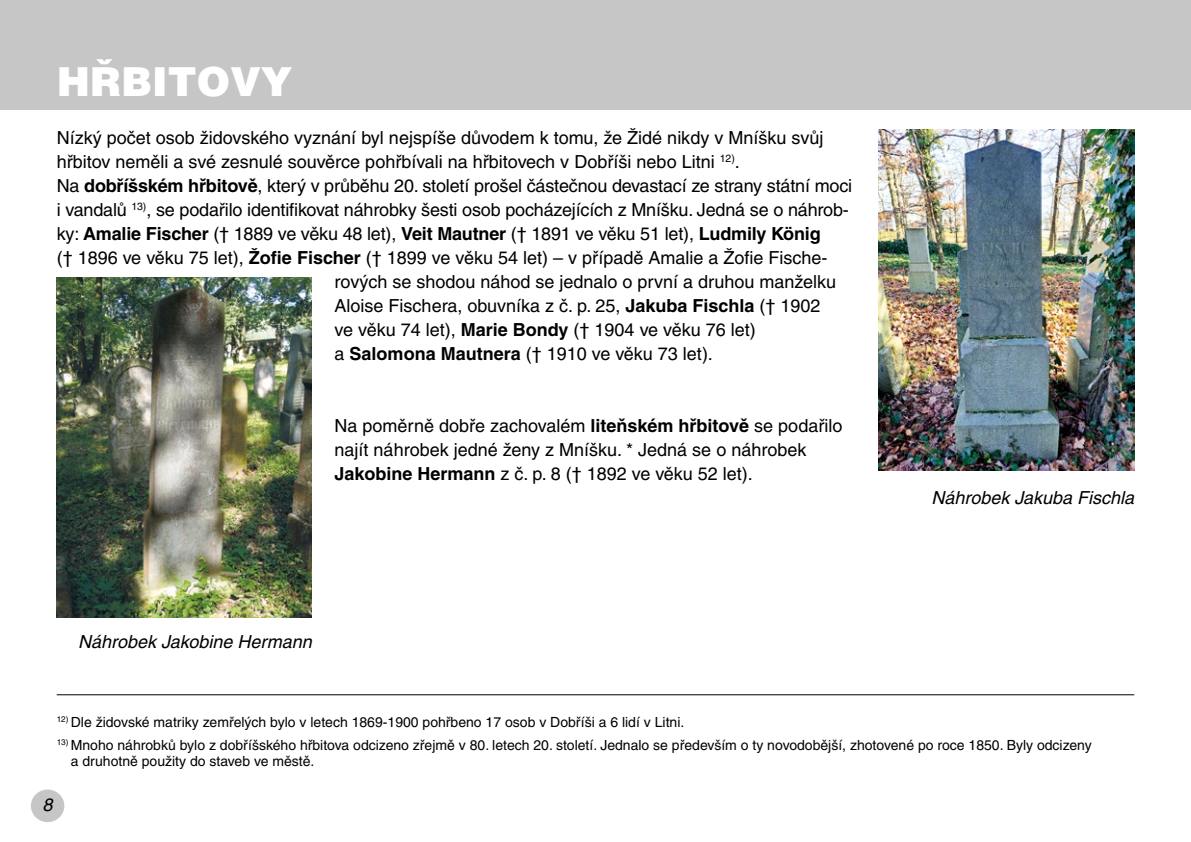
<style>
.page{position:relative;width:1191px;height:842px;background:#fff}
.page>*{position:absolute;margin:0;border:0;box-sizing:border-box;transform-origin:0 0}
.t1{font:900 40px "Helvetica CE";color:#fff}
.t2{font:18px/24px "Helvetica CE";color:#000}
.t3{font:italic 18px "Helvetica CE";color:#000}
.t4{font:14px/16.8px "Helvetica CE";color:#000}
.s1{font-weight:700}
</style>
<div class="page">
<div style="left:0;top:0;width:1191px;height:109px;background:#c6c6c6"></div>
<hr style="left:57px;top:694px;width:1077px;height:1px;background:#000">
<img style="left:57px;top:278px;width:255px;height:340px">
<img style="left:879px;top:130px;width:255px;height:340px">
<div style="left:31px;top:789px;width:33px;height:33px;background:#c6c6c6;border-radius:50%"></div>
<h1 class="t1" style="left:57px;top:58px;width:237px">HŘBITOVY</h1>
<p class="t2" style="left:57px;top:126px;width:768px">Nízký počet osob židovského vyznání byl nejspíše důvodem k tomu, že Židé nikdy v Mníšku svůj</p>
<p class="t2" style="left:57px;top:150px;width:684px">hřbitov neměli a své zesnulé souvěrce pohřbívali na hřbitovech v Dobříši nebo Litni <sup>12)</sup>.</p>
<p class="t2" style="left:57px;top:174px;width:797px">Na <span class="s1">dobříšském hřbitově</span>, který v průběhu 20. století prošel částečnou devastací ze strany státní moci</p>
<p class="t2" style="left:57px;top:198px;width:793px">i vandalů <sup>13)</sup>, se podařilo identifikovat náhrobky šesti osob pocházejících z Mníšku. Jedná se o náhrob-</p>
<p class="t2" style="left:57px;top:222px;width:765px">ky: <span class="s1">Amalie Fischer</span> († 1889 ve věku 48 let), <span class="s1">Veit Mautner</span> († 1891 ve věku 51 let), <span class="s1">Ludmily König</span></p>
<p class="t2" style="left:57px;top:246px;width:772px">(† 1896 ve věku 75 let), <span class="s1">Žofie Fischer</span> († 1899 ve věku 54 let) – v případě Amalie a Žofie Fische-</p>
<p class="t2" style="left:334px;top:270px;width:503px">rových se shodou náhod se jednalo o první a druhou manželku</p>
<p class="t2" style="left:334px;top:294px;width:487px">Aloise Fischera, obuvníka z č. p. 25, <span class="s1">Jakuba Fischla</span> († 1902</p>
<p class="t2" style="left:334px;top:318px;width:423px">ve věku 74 let), <span class="s1">Marie Bondy</span> († 1904 ve věku 76 let)</p>
<p class="t2" style="left:334px;top:342px;width:380px">a <span class="s1">Salomona Mautnera</span> († 1910 ve věku 73 let).</p>
<p class="t2" style="left:334px;top:414px;width:509px">Na poměrně dobře zachovalém <span class="s1">liteňském hřbitově</span> se podařilo najít náhrobek jedné ženy z Mníšku. * Jedná se o náhrobek<br><span class="s1">Jakobine Hermann</span> z č. p. 8 († 1892 ve věku 52 let).</p>
<p class="t3" style="left:78px;top:631px;width:235px">Náhrobek Jakobine Hermann</p>
<p class="t3" style="left:931px;top:487px;width:204px">Náhrobek Jakuba Fischla</p>
<p class="t4" style="left:57px;top:714px;width:629px"><sup>12)</sup> Dle židovské matriky zemřelých bylo v letech 1869-1900 pohřbeno 17 osob v Dobříši a 6 lidí v Litni.</p>
<p class="t4" style="left:71px;top:736px;width:1022px;text-indent:-14px"><sup>13)</sup> Mnoho náhrobků bylo z dobříšského hřbitova odcizeno zřejmě v 80. letech 20. století. Jednalo se především o ty novodobější, zhotovené po roce 1850. Byly odcizeny a druhotně použity do staveb ve městě.</p>
<p class="t3" style="left:42px;top:794px;width:12px">8</p>
</div>
